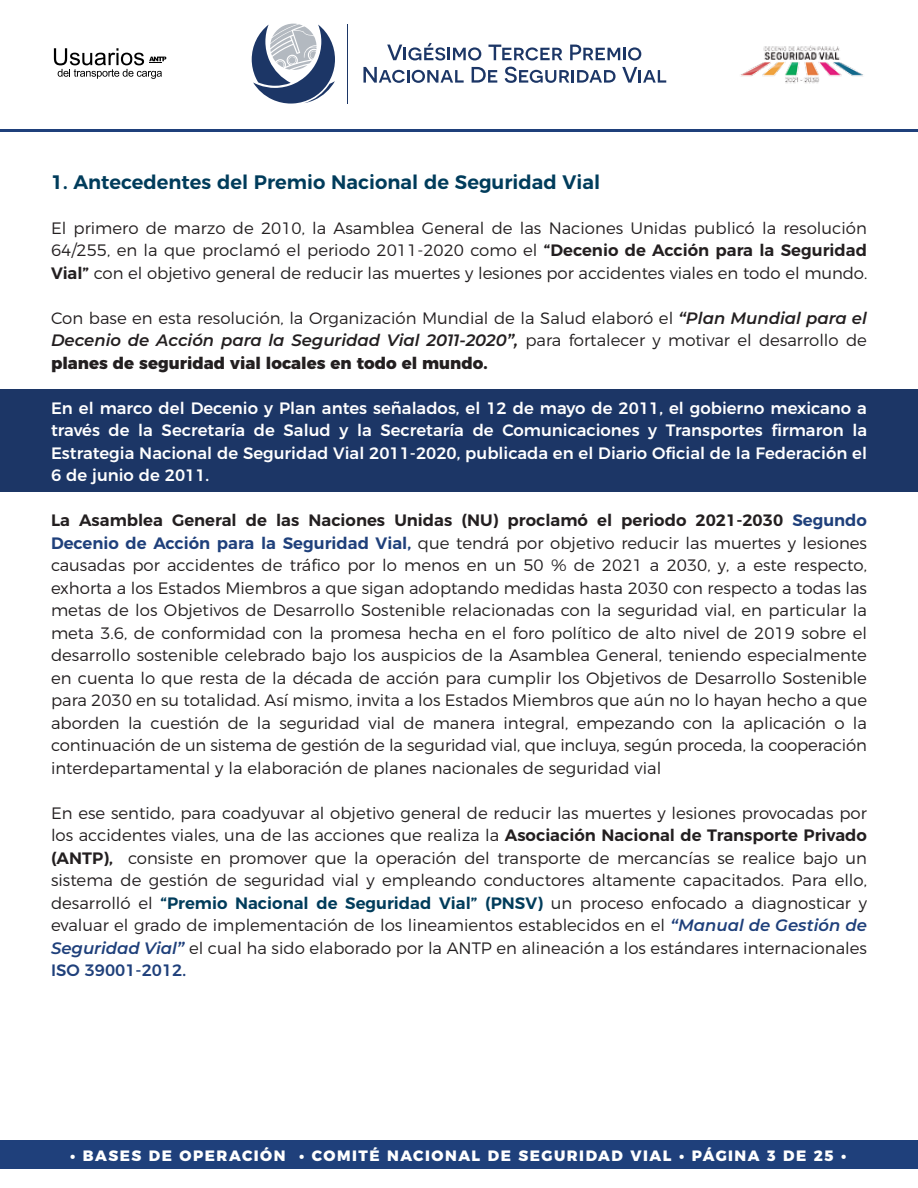
<style>
.page{position:relative;width:918px;height:1188px;background:#fff}
.page>*{position:absolute;margin:0;border:0;box-sizing:border-box;transform-origin:0 0}
.t1{font:600 19.5px "Montserrat";color:#003c5b}
.t2{font:300 16.5px/22.5px "Montserrat";color:#231f20;text-align:justify}
.t3{font:500 16.5px/22.5px "Montserrat";color:#fff;text-align:justify}
.t4{font:800 15px "Montserrat";letter-spacing:.1em;color:#fff}
.s1{font-weight:600}
.s2{font-weight:600;font-style:italic}
.s3{font-weight:800}
.s4{font-weight:600;color:#1f407b}
.s5{font-weight:600;color:#003c5b}
.s6{font-weight:600;font-style:italic;color:#1f407b}
.s7{font-weight:500;color:#1f407b}
</style>
<div class="page">
<div style="left:0;top:390px;width:918px;height:102px;background:#1c3666"></div>
<div style="left:0;top:1140px;width:918px;height:29px;background:#1f407b"></div>
<hr style="left:0;top:130px;width:918px;height:2px;background:#1f407b">
<svg style="left:252px;top:24px;width:83px;height:80px"></svg>
<hr style="left:347px;top:24px;width:1px;height:80px;background:#1c3666">
<svg style="left:387px;top:43px;width:94px;height:17px"></svg>
<svg style="left:488px;top:45px;width:74px;height:15px"></svg>
<svg style="left:570px;top:45px;width:71px;height:15px"></svg>
<svg style="left:363px;top:67px;width:101px;height:16px"></svg>
<svg style="left:472px;top:67px;width:25px;height:16px"></svg>
<svg style="left:505px;top:67px;width:111px;height:16px"></svg>
<svg style="left:622px;top:67px;width:44px;height:16px"></svg>
<img style="left:740px;top:45px;width:123px;height:39px">
<svg style="left:54px;top:48px;width:112px;height:31px"></svg>
<p class="t1" style="left:51px;top:166px;width:551px">1. Antecedentes del Premio Nacional de Seguridad Vial</p>
<p class="t2" style="left:51px;top:215px;width:818px">El primero de marzo de 2010, la Asamblea General de las Naciones Unidas publicó la resolución 64/255, en la que proclamó el periodo 2011-2020 como el <span class="s1">“Decenio de Acción para la Seguridad Vial”</span> con el objetivo general de reducir las muertes y lesiones por accidentes viales en todo el mundo.</p>
<p class="t2" style="left:51px;top:305px;width:818px">Con base en esta resolución, la Organización Mundial de la Salud elaboró el <span class="s2">“Plan Mundial para el Decenio de Acción para la Seguridad Vial 2011-2020”,</span> para fortalecer y motivar el desarrollo de <span class="s3">planes de seguridad vial locales en todo el mundo.</span></p>
<p class="t3" style="left:51px;top:395px;width:818px">En el marco del Decenio y Plan antes señalados, el 12 de mayo de 2011, el gobierno mexicano a través de la Secretaría de Salud y la Secretaría de Comunicaciones y Transportes firmaron la Estrategia Nacional de Seguridad Vial 2011-2020, publicada en el Diario Oficial de la Federación el 6 de junio de 2011.</p>
<p class="t2" style="left:51px;top:508px;width:818px"><span class="s1">La Asamblea General de las Naciones Unidas (NU) proclamó el periodo 2021-2030</span> <span class="s4">Segundo Decenio de Acción para la Seguridad Vial,</span> que tendrá por objetivo reducir las muertes y lesiones causadas por accidentes de tráfico por lo menos en un 50 % de 2021 a 2030, y, a este respecto, exhorta a los Estados Miembros a que sigan adoptando medidas hasta 2030 con respecto a todas las metas de los Objetivos de Desarrollo Sostenible relacionadas con la seguridad vial, en particular la meta 3.6, de conformidad con la promesa hecha en el foro político de alto nivel de 2019 sobre el desarrollo sostenible celebrado bajo los auspicios de la Asamblea General, teniendo especialmente en cuenta lo que resta de la década de acción para cumplir los Objetivos de Desarrollo Sostenible para 2030 en su totalidad. Así mismo, invita a los Estados Miembros que aún no lo hayan hecho a que aborden la cuestión de la seguridad vial de manera integral, empezando con la aplicación o la continuación de un sistema de gestión de la seguridad vial, que incluya, según proceda, la cooperación interdepartamental y la elaboración de planes nacionales de seguridad vial</p>
<p class="t2" style="left:51px;top:800px;width:818px">En ese sentido, para coadyuvar al objetivo general de reducir las muertes y lesiones provocadas por los accidentes viales, una de las acciones que realiza la <span class="s1">Asociación Nacional de Transporte Privado (ANTP),</span> consiste en promover que la operación del transporte de mercancías se realice bajo un sistema de gestión de seguridad vial y empleando conductores altamente capacitados. Para ello, desarrolló el <span class="s5">“Premio Nacional de Seguridad Vial” (PNSV)</span> un proceso enfocado a diagnosticar y evaluar el grado de implementación de los lineamientos establecidos en el <span class="s6">“Manual de Gestión de Seguridad Vial”</span> el cual ha sido elaborado por la ANTP en alineación a los estándares internacionales <span class="s7">ISO 39001-2012.</span></p>
<p class="t4" style="left:70px;top:1143px;width:778px">• BASES DE OPERACIÓN • COMITÉ NACIONAL DE SEGURIDAD VIAL • PÁGINA 3 DE 25 •</p>
</div>
